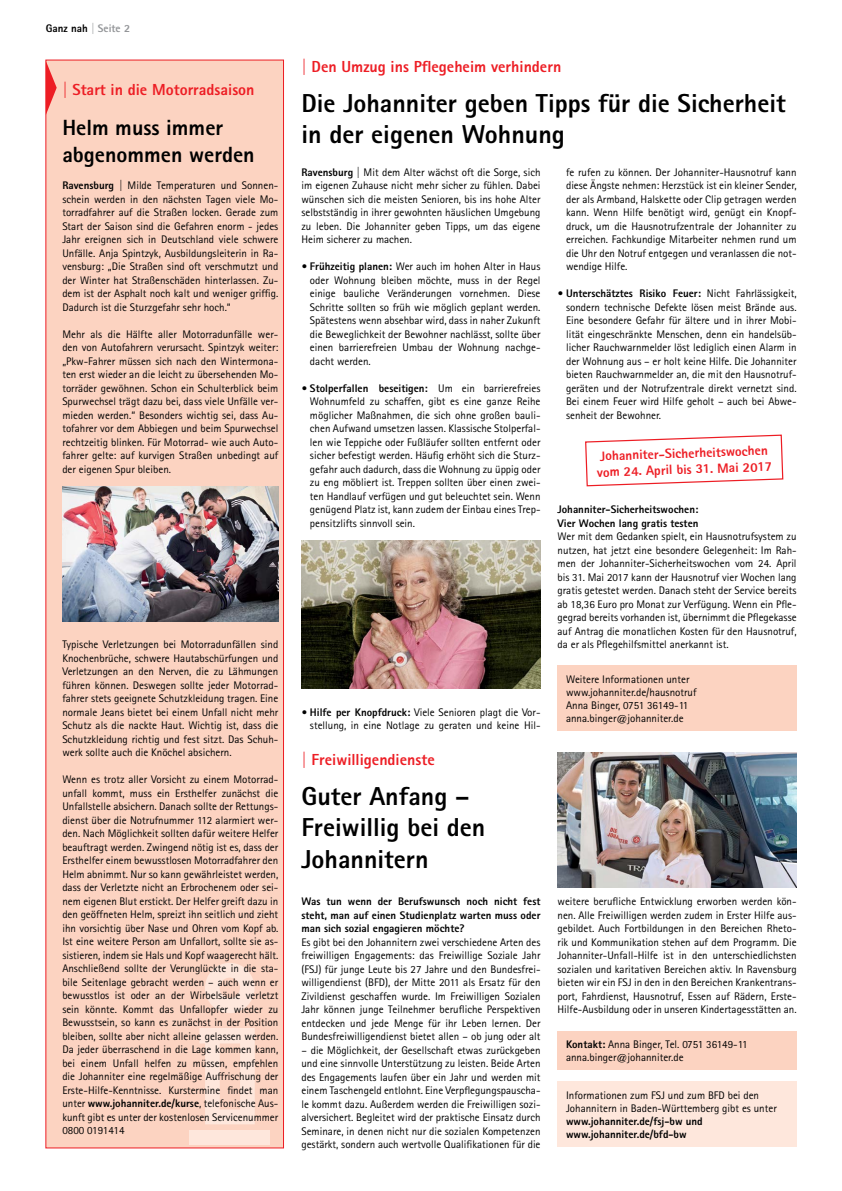
<style>
.page{position:relative;width:842px;height:1191px;background:#fff}
.page>*{position:absolute;margin:0;border:0;box-sizing:border-box;transform-origin:0 0}
.t1{font:800 26px/31.2px "Agfa Rotis Sans Serif";color:#000}
.t2{font:800 22px/26.4px "Agfa Rotis Sans Serif";color:#000}
.t3{font:800 16px "Agfa Rotis Sans Serif";color:#ed1d24}
.t4{font:800 13.4px/16.1px "Agfa Rotis Sans Serif";color:#ed1d24}
.t5{font:11px/13.5px "Agfa Rotis Sans Serif";color:#000;text-align:justify}
.t6{font:800 11px/13.5px "Agfa Rotis Sans Serif";color:#000}
.s1{color:#939598}
.s2{font-weight:800}
</style>
<div class="page">
<div style="left:46px;top:60px;width:237px;height:1088px;background:#fcd3c1"></div>
<svg style="left:47px;top:64px;width:10px;height:48px"></svg>
<div style="left:45px;top:60px;width:239px;height:1088px;border:1px solid #ed1d24"></div>
<svg style="left:205px;top:963px;width:50px;height:50px"></svg>
<div style="left:189px;top:1129px;width:81px;height:15px;background:#fee7dc"></div>
<svg style="left:199px;top:1028px;width:56px;height:96px"></svg>
<img style="left:62px;top:486px;width:216px;height:135px">
<div style="left:557px;top:666px;width:240px;height:65px;background:#fcd3c1"></div>
<div style="left:557px;top:1030px;width:240px;height:39px;background:#fcd3c1"></div>
<div style="left:557px;top:1082px;width:240px;height:65px;background:#fee7dc"></div>
<img style="left:301px;top:540px;width:239px;height:149px">
<svg style="left:585px;top:434px;width:199px;height:53px"></svg>
<img style="left:558px;top:753px;width:239px;height:135px">
<p class="t6" style="left:46px;top:22px;width:86px">Ganz nah <span class="s1">| Seite 2</span></p>
<h3 class="t3" style="left:62px;top:79px;width:194px">| Start in die Motorradsaison</h3>
<h2 class="t2" style="left:62px;top:114px;width:194px">Helm muss immer abgenommen werden</h2>
<p class="t5" style="left:62px;top:179px;width:217px"><span class="s2">Ravensburg</span> | Milde Temperaturen und Sonnen&shy;schein werden in den nächsten Tagen viele Mo&shy;torradfahrer auf die Straßen locken. Gerade zum Start der Saison sind die Gefahren enorm - jedes Jahr ereignen sich in Deutschland viele schwere Unfälle. Anja Spintzyk, Ausbildungsleiterin in Ra&shy;vensburg: „Die Straßen sind oft verschmutzt und der Winter hat Straßenschäden hinterlassen. Zu&shy;dem ist der Asphalt noch kalt und weniger griffig.<br>Dadurch ist die Sturzgefahr sehr hoch.“</p>
<p class="t5" style="left:62px;top:327px;width:217px">Mehr als die Hälfte aller Motorradunfälle wer&shy;den von Autofahrern verursacht. Spintzyk weiter: „Pkw-Fahrer müssen sich nach den Wintermona&shy;ten erst wieder an die leicht zu übersehenden Mo&shy;torräder gewöhnen. Schon ein Schulterblick beim Spurwechsel trägt dazu bei, dass viele Unfälle ver&shy;mieden werden.“ Besonders wichtig sei, dass Au&shy;tofahrer vor dem Abbiegen und beim Spurwechsel rechtzeitig blinken. Für Motorrad- wie auch Auto&shy;fahrer gelte: auf kurvigen Straßen unbedingt auf der eigenen Spur bleiben.</p>
<p class="t5" style="left:62px;top:638px;width:217px">Typische Verletzungen bei Motorradunfällen sind Knochenbrüche, schwere Hautabschürfungen und Verletzungen an den Nerven, die zu Lähmungen führen können. Deswegen sollte jeder Motorrad&shy;fahrer stets geeignete Schutzkleidung tragen. Eine normale Jeans bietet bei einem Unfall nicht mehr Schutz als die nackte Haut. Wichtig ist, dass die Schutzkleidung richtig und fest sitzt. Das Schuh&shy;werk sollte auch die Knöchel absichern.</p>
<p class="t5" style="left:62px;top:773px;width:217px">Wenn es trotz aller Vorsicht zu einem Motorrad&shy;unfall kommt, muss ein Ersthelfer zunächst die Unfallstelle absichern. Danach sollte der Rettungs&shy;dienst über die Notrufnummer 112 alarmiert wer&shy;den. Nach Möglichkeit sollten dafür weitere Helfer beauftragt werden. Zwingend nötig ist es, dass der Ersthelfer einem bewusstlosen Motorradfahrer den Helm abnimmt. Nur so kann gewährleistet werden, dass der Verletzte nicht an Erbrochenem oder sei&shy;nem eigenen Blut erstickt. Der Helfer greift dazu in den geöffneten Helm, spreizt ihn seitlich und zieht ihn vorsichtig über Nase und Ohren vom Kopf ab.<br>Ist eine weitere Person am Unfallort, sollte sie as&shy;sistieren, indem sie Hals und Kopf waagerecht hält.<br>Anschließend sollte der Verunglückte in die sta&shy;bile Seitenlage gebracht werden – auch wenn er bewusstlos ist oder an der Wirbelsäule verletzt sein könnte. Kommt das Unfallopfer wieder zu Bewusstsein, so kann es zunächst in der Position bleiben, sollte aber nicht alleine gelassen werden.<br>Da jeder überraschend in die Lage kommen kann, bei einem Unfall helfen zu müssen, empfehlen die Johanniter eine regelmäßige Auffrischung der Erste-Hilfe-Kenntnisse. Kurstermine findet man unter <span class="s2">www.johanniter.de/kurse</span>, telefonische Aus&shy;kunft gibt es unter der kostenlosen Servicenummer 0800 0191414</p>
<h3 class="t3" style="left:301px;top:56px;width:261px">| Den Umzug ins Pflegeheim verhindern</h3>
<h1 class="t1" style="left:301px;top:87px;width:486px">Die Johanniter geben Tipps für die Sicherheit in der eigenen Wohnung</h1>
<p class="t5" style="left:301px;top:165px;width:241px"><span class="s2">Ravensburg</span> | Mit dem Alter wächst oft die Sorge, sich im eigenen Zuhause nicht mehr sicher zu fühlen. Dabei wünschen sich die meisten Senioren, bis ins hohe Alter selbstständig in ihrer gewohnten häuslichen Umgebung zu leben. Die Johanniter geben Tipps, um das eigene Heim sicherer zu machen.</p>
<p class="t5" style="left:310px;top:260px;width:232px;text-indent:-9px"><span class="s2">• Frühzeitig planen:</span> Wer auch im hohen Alter in Haus oder Wohnung bleiben möchte, muss in der Regel einige bauliche Veränderungen vornehmen. Diese Schritte sollten so früh wie möglich geplant werden.<br>Spätestens wenn absehbar wird, dass in naher Zukunft die Beweglichkeit der Bewohner nachlässt, sollte über einen barrierefreien Umbau der Wohnung nachge&shy;dacht werden.</p>
<p class="t5" style="left:310px;top:381px;width:232px;text-indent:-9px"><span class="s2">• Stolperfallen beseitigen:</span> Um ein barrierefreies Wohnumfeld zu schaffen, gibt es eine ganze Reihe möglicher Maßnahmen, die sich ohne großen bauli&shy;chen Aufwand umsetzen lassen. Klassische Stolperfal&shy;len wie Teppiche oder Fußläufer sollten entfernt oder sicher befestigt werden. Häufig erhöht sich die Sturz&shy;gefahr auch dadurch, dass die Wohnung zu üppig oder zu eng möbliert ist. Treppen sollten über einen zwei&shy;ten Handlauf verfügen und gut beleuchtet sein. Wenn genügend Platz ist, kann zudem der Einbau eines Trep&shy;pensitzlifts sinnvoll sein.</p>
<p class="t5" style="left:566px;top:165px;width:232px">fe rufen zu können. Der Johanniter-Hausnotruf kann diese Ängste nehmen: Herzstück ist ein kleiner Sender, der als Armband, Halskette oder Clip getragen werden kann. Wenn Hilfe benötigt wird, genügt ein Knopf&shy;druck, um die Hausnotrufzentrale der Johanniter zu erreichen. Fachkundige Mitarbeiter nehmen rund um die Uhr den Notruf entgegen und veranlassen die not&shy;wendige Hilfe.</p>
<p class="t5" style="left:566px;top:287px;width:232px;text-indent:-9px"><span class="s2">• Unterschätztes Risiko Feuer:</span> Nicht Fahrlässigkeit, sondern technische Defekte lösen meist Brände aus.<br>Eine besondere Gefahr für ältere und in ihrer Mobi&shy;lität eingeschränkte Menschen, denn ein handelsüb&shy;licher Rauchwarnmelder löst lediglich einen Alarm in der Wohnung aus – er holt keine Hilfe. Die Johanniter bieten Rauchwarnmelder an, die mit den Hausnotruf&shy;geräten und der Notrufzentrale direkt vernetzt sind.<br>Bei einem Feuer wird Hilfe geholt – auch bei Abwe&shy;senheit der Bewohner.</p>
<p class="t4" style="left:596px;top:448px;width:177px;rotate:-2deg">Johanniter-Sicherheitswochen vom 24. April bis 31. Mai 2017</p>
<p class="t6" style="left:557px;top:502px;width:142px">Johanniter-Sicherheitswochen:<br>Vier Wochen lang gratis testen</p>
<p class="t5" style="left:557px;top:530px;width:241px">Wer mit dem Gedanken spielt, ein Hausnotrufsystem zu nutzen, hat jetzt eine besondere Gelegenheit: Im Rah&shy;men der Johanniter-Sicherheitswochen vom 24. April bis 31. Mai 2017 kann der Hausnotruf vier Wochen lang gratis getestet werden. Danach steht der Service bereits ab 18,36 Euro pro Monat zur Verfügung. Wenn ein Pfle&shy;gegrad bereits vorhanden ist, übernimmt die Pflegekasse auf Antrag die monatlichen Kosten für den Hausnotruf, da er als Pflegehilfsmittel anerkannt ist.</p>
<p class="t5" style="left:566px;top:672px;width:132px;line-height:13.2px;text-align:left">Weitere Informationen unter www.johanniter.de/hausnotruf<br>Anna Binger, 0751 36149-11 anna.binger@johanniter.de</p>
<p class="t5" style="left:301px;top:705px;width:241px;text-align:right"><span class="s2">• Hilfe per Knopfdruck:</span> Viele Senioren plagt die Vor&shy;stellung, in eine Notlage zu geraten und keine Hil-</p>
<h3 class="t3" style="left:301px;top:750px;width:135px">| Freiwilligendienste</h3>
<h1 class="t1" style="left:301px;top:780px;width:185px">Guter Anfang –<br>Freiwillig bei den<br>Johannitern</h1>
<p class="t6" style="left:301px;top:894px;width:241px;text-align:justify">Was tun wenn der Berufswunsch noch nicht fest steht, man auf einen Studienplatz warten muss oder man sich sozial engagieren möchte?</p>
<p class="t5" style="left:301px;top:935px;width:241px">Es gibt bei den Johannitern zwei verschiedene Arten des freiwilligen Engagements: das Freiwillige Soziale Jahr (FSJ) für junge Leute bis 27 Jahre und den Bundesfrei&shy;willigendienst (BFD), der Mitte 2011 als Ersatz für den Zivildienst geschaffen wurde. Im Freiwilligen Sozialen Jahr können junge Teilnehmer berufliche Perspektiven entdecken und jede Menge für ihr Leben lernen. Der Bundesfreiwilligendienst bietet allen – ob jung oder alt</p>
<p class="t5" style="left:301px;top:1043px;width:241px">– die Möglichkeit, der Gesellschaft etwas zurückgeben und eine sinnvolle Unterstützung zu leisten. Beide Arten des Engagements laufen über ein Jahr und werden mit einem Taschengeld entlohnt. Eine Verpflegungspauscha&shy;le kommt dazu. Außerdem werden die Freiwilligen sozi&shy;alversichert. Begleitet wird der praktische Einsatz durch Seminare, in denen nicht nur die sozialen Kompetenzen gestärkt, sondern auch wertvolle Qualifikationen für die</p>
<p class="t5" style="left:557px;top:894px;width:241px">weitere berufliche Entwicklung erworben werden kön&shy;nen. Alle Freiwilligen werden zudem in Erster Hilfe aus&shy;gebildet. Auch Fortbildungen in den Bereichen Rheto&shy;rik und Kommunikation stehen auf dem Programm. Die Johanniter-Unfall-Hilfe ist in den unterschiedlichsten sozialen und karitativen Bereichen aktiv. In Ravensburg bieten wir ein FSJ in den in den Bereichen Krankentrans&shy;port, Fahrdienst, Hausnotruf, Essen auf Rädern, Erste-Hilfe-Ausbildung oder in unseren Kindertagesstätten an.</p>
<p class="t5" style="left:566px;top:1037px;width:183px;line-height:13.2px"><span class="s2">Kontakt:</span> Anna Binger, Tel. 0751 36149-11 anna.binger@johanniter.de</p>
<p class="t5" style="left:566px;top:1088px;width:212px;line-height:13.2px">Informationen zum FSJ und zum BFD bei den<br>Johannitern in Baden-Württemberg gibt es unter</p>
<p class="t6" style="left:566px;top:1114px;width:138px;line-height:13.2px">www.johanniter.de/fsj-bw und www.johanniter.de/bfd-bw</p>
</div>
